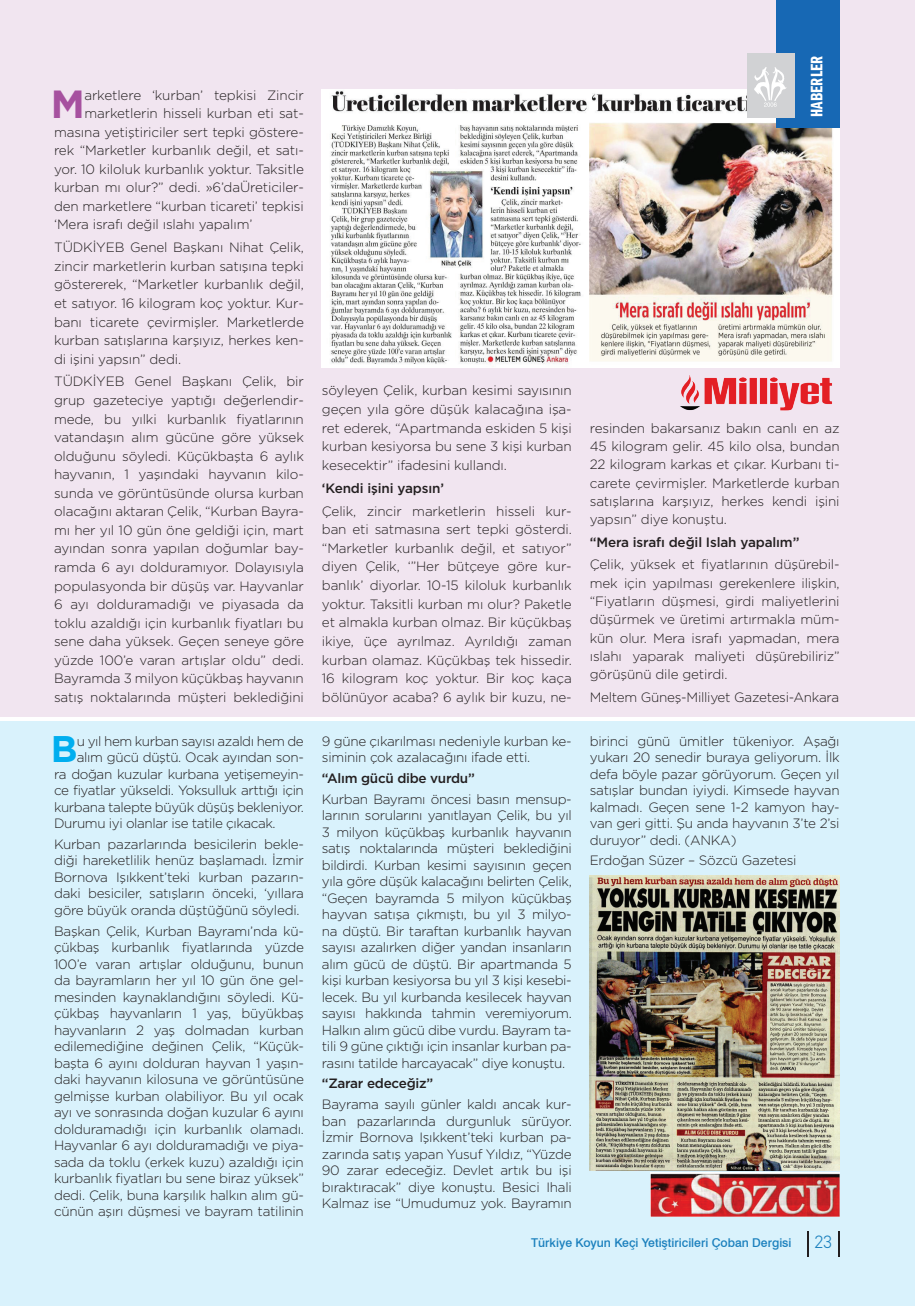
<style>
.page{position:relative;width:915px;height:1306px;background:#fff}
.page>*{position:absolute;margin:0;border:0;box-sizing:border-box;transform-origin:0 0}
.t1{font:700 39.15px "Gotham";color:#a6519f}
.t2{font:700 37.05px "Gotham";color:#00aeef}
.t3{font:300 18px "DIN2014";color:#1b80bd}
.t4{font:17.25px "Franklin Gothic URW Com Dem";letter-spacing:.01em;color:#fff}
.t5{font:300 13.5px/16.5px "Gotham";letter-spacing:-.02em;color:#231f20;text-align:justify}
.t6{font:500 13.5px "Gotham";letter-spacing:-.01em;color:#231f20}
.t7{font:500 12.15px "Swiss 721 BT";color:#1b80bd}
</style>
<div class="page">
<div style="left:0;top:0;width:914px;height:716px;background:#f1e5f0"></div>
<div style="left:0;top:721px;width:914px;height:584px;background:#d9f2fc"></div>
<img style="left:676px;top:367px;width:162px;height:44px">
<img style="left:322px;top:89px;width:517px;height:278px">
<img style="left:650px;top:1172px;width:189px;height:44px">
<img style="left:589px;top:875px;width:250px;height:295px">
<hr style="left:806px;top:1230px;width:2px;height:26px;background:#231f20">
<hr style="left:837px;top:1230px;width:2px;height:26px;background:#231f20">
<div style="left:775px;top:0;width:64px;height:128px;background:#1768b4"></div>
<div style="left:746px;top:54px;width:47px;height:64px;background:#d1d2d4"></div>
<svg style="left:754px;top:67px;width:32px;height:40px"></svg>
<h1 class="t1" style="left:51px;top:78px;width:36px">M</h1>
<p class="t5" style="left:84px;top:87px;width:221px">arketlere ‘kurban’ tepkisi Zincir</p>
<p class="t5" style="left:84px;top:105px;width:221px">marketlerin hisseli kurban eti sat-</p>
<p class="t5" style="left:54px;top:123px;width:251px">masına yetiştiriciler sert tepki göstere-</p>
<p class="t5" style="left:54px;top:142px;width:251px">rek “Marketler kurbanlık değil, et satı-</p>
<p class="t5" style="left:54px;top:160px;width:251px">yor. 10 kiloluk kurbanlık yoktur. Taksitle</p>
<p class="t5" style="left:54px;top:179px;width:251px">kurban mı olur?” dedi. »6’daÜreticiler-</p>
<p class="t5" style="left:54px;top:197px;width:251px">den marketlere “kurban ticareti’ tepkisi</p>
<p class="t5" style="left:54px;top:216px;width:200px">‘Mera israfı değil ıslahı yapalım’</p>
<p class="t5" style="left:54px;top:238px;width:251px;line-height:18.6px">TÜDKİYEB Genel Başkanı Nihat Çelik, zincir marketlerin kurban satışına tepki göstererek, “Marketler kurbanlık değil, et satıyor. 16 kilogram koç yoktur. Kur&shy;banı ticarete çevirmişler. Marketlerde kurban satışlarına karşıyız, herkes ken&shy;di işini yapsın” dedi.</p>
<p class="t5" style="left:54px;top:372px;width:251px;line-height:18.6px">TÜDKİYEB Genel Başkanı Çelik, bir grup gazeteciye yaptığı değerlendir&shy;mede, bu yılki kurbanlık fiyatlarının vatandaşın alım gücüne göre yüksek olduğunu söyledi. Küçükbaşta 6 aylık hayvanın, 1 yaşındaki hayvanın kilo&shy;sunda ve görüntüsünde olursa kurban olacağını aktaran Çelik, “Kurban Bayra&shy;mı her yıl 10 gün öne geldiği için, mart ayından sonra yapılan doğumlar bay&shy;ramda 6 ayı dolduramıyor. Dolayısıyla populasyonda bir düşüş var. Hayvanlar 6 ayı dolduramadığı ve piyasada da toklu azaldığı için kurbanlık fiyatları bu sene daha yüksek. Geçen seneye göre yüzde 100’e varan artışlar oldu” dedi.<br>Bayramda 3 milyon küçükbaş hayvanın satış noktalarında müşteri beklediğini</p>
<p class="t5" style="left:322px;top:381px;width:251px;line-height:18.6px">söyleyen Çelik, kurban kesimi sayısının geçen yıla göre düşük kalacağına işa&shy;ret ederek, “Apartmanda eskiden 5 kişi kurban kesiyorsa bu sene 3 kişi kurban kesecektir” ifadesini kullandı.</p>
<p class="t6" style="left:322px;top:479px;width:123px">‘Kendi işini yapsın’</p>
<p class="t5" style="left:322px;top:501px;width:251px;line-height:18.6px">Çelik, zincir marketlerin hisseli kur&shy;ban eti satmasına sert tepki gösterdi. “Marketler kurbanlık değil, et satıyor” diyen Çelik, ‘”Her bütçeye göre kur&shy;banlık’ diyorlar. 10-15 kiloluk kurbanlık yoktur. Taksitli kurban mı olur? Paketle et almakla kurban olmaz. Bir küçükbaş ikiye, üçe ayrılmaz. Ayrıldığı zaman kurban olamaz. Küçükbaş tek hissedir.<br>16 kilogram koç yoktur. Bir koç kaça bölünüyor acaba? 6 aylık bir kuzu, ne-</p>
<h2 class="t2" style="left:51px;top:724px;width:28px">B</h2>
<p class="t5" style="left:77px;top:732px;width:228px">u yıl hem kurban sayısı azaldı hem de</p>
<p class="t5" style="left:77px;top:748px;width:228px">alım gücü düştü. Ocak ayından son-</p>
<p class="t5" style="left:54px;top:765px;width:251px">ra doğan kuzular kurbana yetişemeyin-</p>
<p class="t5" style="left:54px;top:781px;width:251px">ce fiyatlar yükseldi. Yoksulluk arttığı için</p>
<p class="t5" style="left:54px;top:798px;width:251px">kurbana talepte büyük düşüş bekleniyor.</p>
<p class="t5" style="left:54px;top:814px;width:223px">Durumu iyi olanlar ise tatile çıkacak.</p>
<p class="t5" style="left:54px;top:835px;width:251px">Kurban pazarlarında besicilerin bekle&shy;diği hareketlilik henüz başlamadı. İzmir Bornova Işıkkent’teki kurban pazarın&shy;daki besiciler, satışların önceki, ‘yıllara göre büyük oranda düştüğünü söyledi.</p>
<p class="t5" style="left:54px;top:922px;width:251px">Başkan Çelik, Kurban Bayramı’nda kü&shy;çükbaş kurbanlık fiyatlarında yüzde 100’e varan artışlar olduğunu, bunun da bayramların her yıl 10 gün öne gel&shy;mesinden kaynaklandığını söyledi. Kü&shy;çükbaş hayvanların 1 yaş, büyükbaş hayvanların 2 yaş dolmadan kurban edilemediğine değinen Çelik, “Küçük&shy;başta 6 ayını dolduran hayvan 1 yaşın&shy;daki hayvanın kilosuna ve görüntüsüne gelmişse kurban olabiliyor. Bu yıl ocak ayı ve sonrasında doğan kuzular 6 ayını dolduramadığı için kurbanlık olamadı.<br>Hayvanlar 6 ayı dolduramadığı ve piya&shy;sada da toklu (erkek kuzu) azaldığı için kurbanlık fiyatları bu sene biraz yüksek” dedi. Çelik, buna karşılık halkın alım gü&shy;cünün aşırı düşmesi ve bayram tatilinin</p>
<p class="t5" style="left:322px;top:732px;width:251px">9 güne çıkarılması nedeniyle kurban ke&shy;siminin çok azalacağını ifade etti.</p>
<p class="t6" style="left:322px;top:769px;width:154px">“Alım gücü dibe vurdu”</p>
<p class="t5" style="left:322px;top:790px;width:251px">Kurban Bayramı öncesi basın mensup&shy;larının sorularını yanıtlayan Çelik, bu yıl 3 milyon küçükbaş kurbanlık hayvanın satış noktalarında müşteri beklediğini bildirdi. Kurban kesimi sayısının geçen yıla göre düşük kalacağını belirten Çelik, “Geçen bayramda 5 milyon küçükbaş hayvan satışa çıkmıştı, bu yıl 3 milyo&shy;na düştü. Bir taraftan kurbanlık hayvan sayısı azalırken diğer yandan insanların alım gücü de düştü. Bir apartmanda 5 kişi kurban kesiyorsa bu yıl 3 kişi kesebi&shy;lecek. Bu yıl kurbanda kesilecek hayvan sayısı hakkında tahmin veremiyorum.<br>Halkın alım gücü dibe vurdu. Bayram ta&shy;tili 9 güne çıktığı için insanlar kurban pa&shy;rasını tatilde harcayacak” diye konuştu.</p>
<p class="t6" style="left:322px;top:1074px;width:113px">“Zarar edeceğiz”</p>
<p class="t5" style="left:322px;top:1095px;width:251px">Bayrama sayılı günler kaldı ancak kur&shy;ban pazarlarında durgunluk sürüyor.<br>İzmir Bornova Işıkkent’teki kurban pa&shy;zarında satış yapan Yusuf Yıldız, “Yüzde 90 zarar edeceğiz. Devlet artık bu işi bıraktıracak” diye konuştu. Besici Ihali Kalmaz ise “Umudumuz yok. Bayramın</p>
<p class="t4" style="left:804px;top:117px;width:63px;rotate:-90deg">HABERLER</p>
<p class="t5" style="left:589px;top:418px;width:251px;line-height:18.3px">resinden bakarsanız bakın canlı en az 45 kilogram gelir. 45 kilo olsa, bundan 22 kilogram karkas et çıkar. Kurbanı ti&shy;carete çevirmişler. Marketlerde kurban satışlarına karşıyız, herkes kendi işini yapsın” diye konuştu.</p>
<p class="t6" style="left:589px;top:533px;width:211px">“Mera israfı değil Islah yapalım”</p>
<p class="t5" style="left:589px;top:555px;width:251px;line-height:18.3px">Çelik, yüksek et fiyatlarının düşürebil&shy;mek için yapılması gerekenlere ilişkin, “Fiyatların düşmesi, girdi maliyetlerini düşürmek ve üretimi artırmakla müm&shy;kün olur. Mera israfı yapmadan, mera ıslahı yaparak maliyeti düşürebiliriz” görüşünü dile getirdi.</p>
<p class="t5" style="left:589px;top:688px;width:251px">Meltem Güneş-Milliyet Gazetesi-Ankara</p>
<p class="t5" style="left:589px;top:732px;width:251px">birinci günü ümitler tükeniyor. Aşağı yukarı 20 senedir buraya geliyorum. İlk defa böyle pazar görüyorum. Geçen yıl satışlar bundan iyiydi. Kimsede hayvan kalmadı. Geçen sene 1-2 kamyon hay&shy;van geri gitti. Şu anda hayvanın 3’te 2’si duruyor” dedi. (ANKA)</p>
<p class="t5" style="left:589px;top:852px;width:208px">Erdoğan Süzer – Sözcü Gazetesi</p>
<p class="t7" style="left:531px;top:1234px;width:262px">Türkiye Koyun Keçi Yetiştiricileri Çoban Dergisi</p>
<h3 class="t3" style="left:814px;top:1230px;width:19px">23</h3>
</div>
